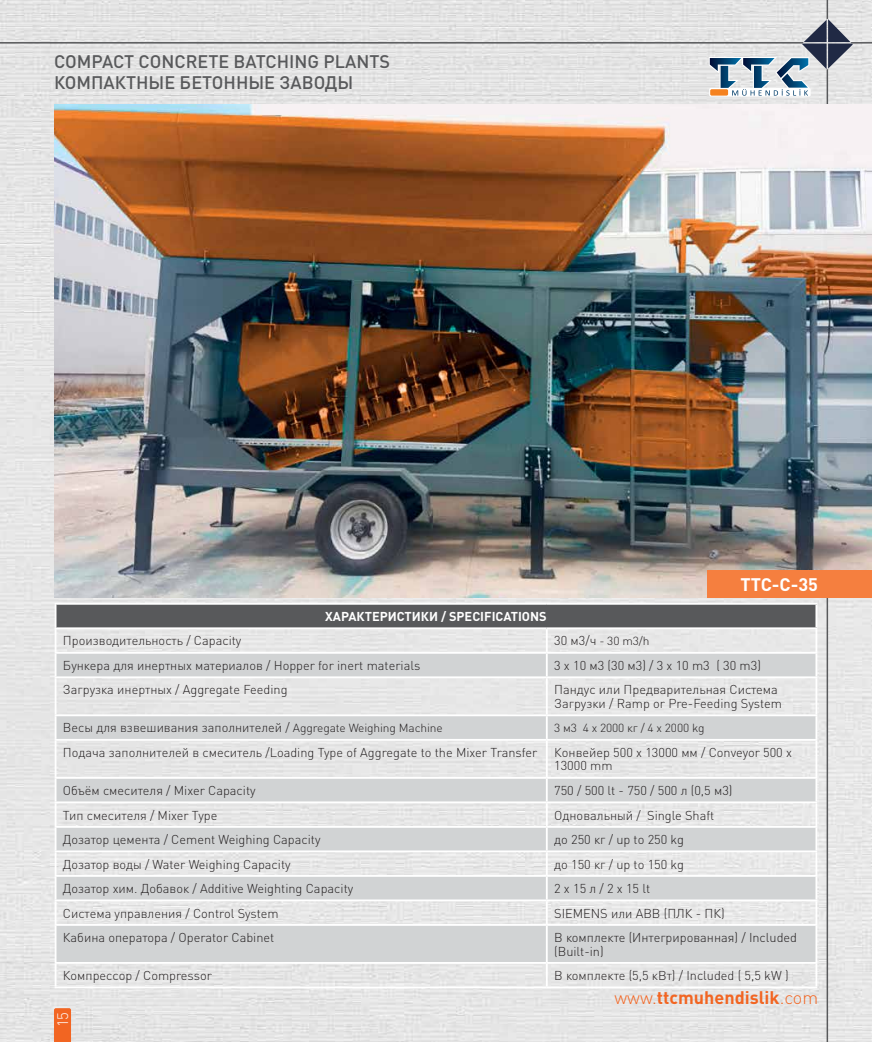
<style>
.page{position:relative;width:872px;height:1042px;background:#fff}
.page>*{position:absolute;margin:0;border:0;box-sizing:border-box;transform-origin:0 0}
.t1{font:500 18px/21.6px "DIN Pro";color:#58595b}
.t2{font:700 18px "DIN Pro";color:#f26522}
.t3{font:700 18px "DIN Pro";color:#fff}
.t4{font:300 15px "DIN Pro";color:#fff}
.t5{font:300 12.75px/13.5px "DIN Pro";color:#231f20}
.t6{font:700 12.75px "DIN Pro";color:#fff}
.t7{font:300 11.7px "DIN Pro";letter-spacing:-.01em;color:#231f20}
.s1{font-size:12.75px}
.s2{font-size:11.7px}
.s3{font-weight:300}
</style>
<div class="page">
<img style="left:0;top:0;width:872px;height:1042px">
<hr style="left:547px;top:962px;width:270px;height:2px;background:#fff">
<hr style="left:546px;top:964px;width:2px;height:22px;background:#fff">
<hr style="left:815px;top:964px;width:2px;height:22px;background:#fff">
<hr style="left:55px;top:986px;width:492px;height:2px;background:#fff">
<hr style="left:547px;top:986px;width:270px;height:2px;background:#fff">
<div style="left:708px;top:570px;width:164px;height:28px;background:#f57f3f"></div>
<h1 class="t1" style="left:54px;top:50px;width:337px">COMPACT CONCRETE BATCHING PLANTS<br>КОМПАКТНЫЕ БЕТОННЫЕ ЗАВОДЫ</h1>
<p class="t6" style="left:325px;top:607px;width:223px">ХАРАКТЕРИСТИКИ / SPECIFICATIONS</p>
<h1 class="t3" style="left:740px;top:572px;width:79px">TTC-C-35</h1>
<p class="t5" style="left:63px;top:633px;width:180px">Производительность / Capacity</p>
<p class="t7" style="left:554px;top:633px;width:97px"><span class="s1">30 м3/ч</span> - 30 m3/h</p>
<p class="t5" style="left:63px;top:658px;width:359px">Бункера для инертных материалов / Hopper for inert materials</p>
<p class="t5" style="left:554px;top:658px;width:208px">3 х 10 м3 (30 м3) / 3 x 10 m3 ( 30 m3)</p>
<p class="t5" style="left:63px;top:682px;width:226px">Загрузка инертных / Aggregate Feeding</p>
<p class="t5" style="left:554px;top:682px;width:229px">Пандус или Предварительная Система<br>Загрузки / Ramp or Pre-Feeding System</p>
<p class="t5" style="left:63px;top:720px;width:381px">Весы для взвешивания заполнителей / <span class="s2">Aggregate Weighing Machine</span></p>
<p class="t7" style="left:554px;top:719px;width:152px">3 м3 4 х 2000 кг / 4 х 2000 kg</p>
<p class="t5" style="left:63px;top:745px;width:476px">Подача заполнителей в смеситель /Loading Type of Aggregate to the Mixer Transfer</p>
<p class="t5" style="left:554px;top:745px;width:239px">Конвейер 500 x 13000 мм / Conveyor 500 x<br>13000 mm</p>
<p class="t5" style="left:63px;top:783px;width:194px">Объём смесителя / Mixer Capacity</p>
<p class="t5" style="left:554px;top:783px;width:180px">750 / 500 lt - 750 / 500 л (0,5 м3)</p>
<p class="t5" style="left:63px;top:807px;width:156px">Тип смесителя / Mixer Type</p>
<p class="t5" style="left:554px;top:807px;width:162px">Одновальный / Single Shaft</p>
<p class="t5" style="left:63px;top:832px;width:259px">Дозатор цемента / Cement Weighing Capacity</p>
<p class="t5" style="left:554px;top:832px;width:131px">до 250 кг / up to 250 kg</p>
<p class="t5" style="left:63px;top:856px;width:229px">Дозатор воды / Water Weighing Capacity</p>
<p class="t5" style="left:554px;top:856px;width:131px">до 150 кг / up to 150 kg</p>
<p class="t5" style="left:63px;top:881px;width:292px">Дозатор хим. Добавок / Additive Weighting Capacity</p>
<p class="t5" style="left:554px;top:881px;width:97px">2 x 15 л / 2 x 15 lt</p>
<p class="t5" style="left:63px;top:905px;width:217px">Система управления / Control System</p>
<p class="t5" style="left:554px;top:905px;width:172px">SIEMENS или ABB (ПЛК - ПК)</p>
<p class="t5" style="left:63px;top:930px;width:213px">Кабина оператора / Operator Cabinet</p>
<p class="t5" style="left:554px;top:930px;width:244px">В комплекте (Интегрированная) / Included (Built-in)</p>
<p class="t5" style="left:63px;top:968px;width:151px">Компрессор / Compressor</p>
<p class="t5" style="left:554px;top:968px;width:236px">В комплекте (5,5 кВт) / Included ( 5,5 kW )</p>
<p class="t4" style="left:52px;top:1027px;width:17px;rotate:-90deg">15</p>
<h1 class="t2" style="left:614px;top:985px;width:205px"><span class="s3">www.</span>ttcmuhendislik<span class="s3">.com</span></h1>
</div>
